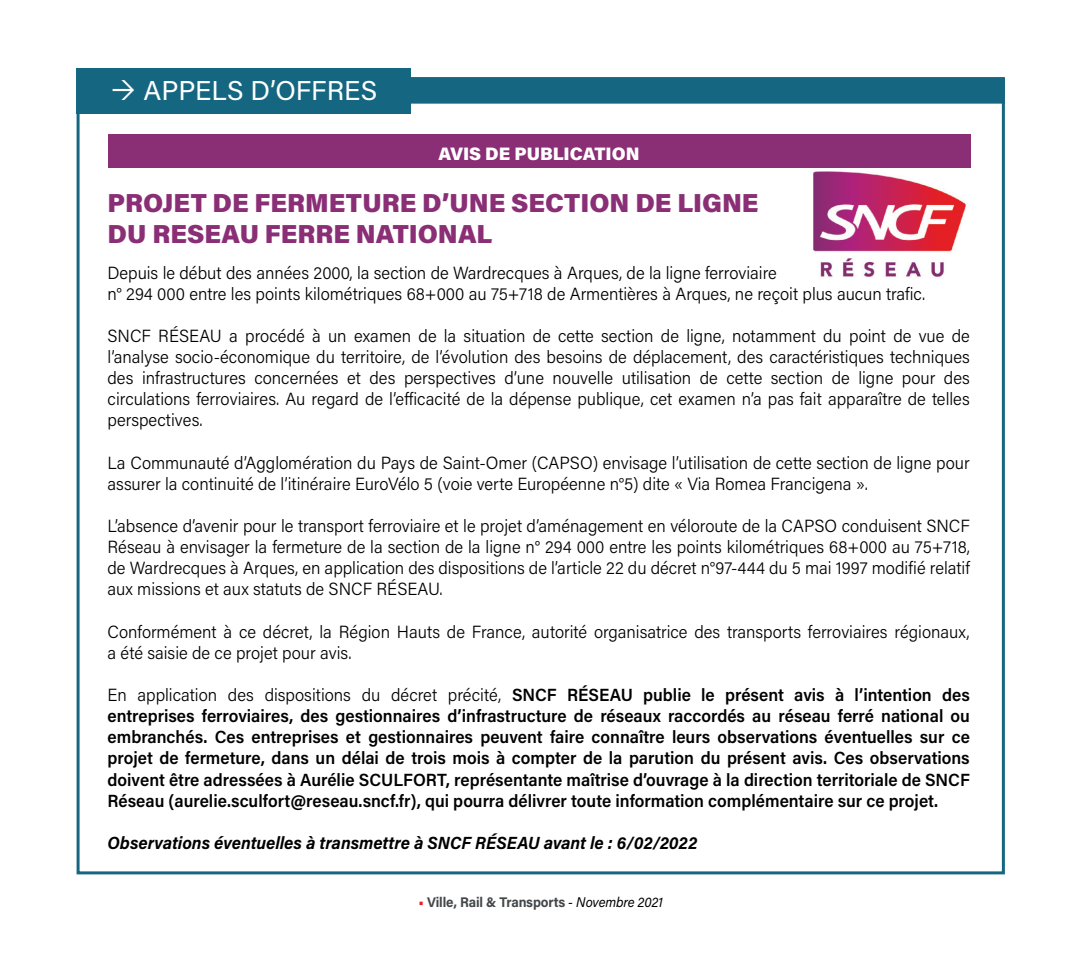
<style>
.page{position:relative;width:1089px;height:964px;background:#fff}
.page>*{position:absolute;margin:0;border:0;box-sizing:border-box;transform-origin:0 0}
.t1{font:27.2px "Acumin Pro";color:#fff}
.t2{font:900 26px "Acumin Pro";color:#8a2e75}
.t3{font:900 18px "Acumin Pro";color:#fff}
.t4{font:300 17.6px/21.2px "Acumin Pro";color:#000001;text-align:justify;scale:.96 1}
.t5{font:600 17.6px/21.2px "Acumin Pro";color:#000001;text-align:justify;scale:.96 1}
.t6{font:italic 700 17.6px "Acumin Pro";color:#000001;scale:.96 1}
.Texte_courant__VR_T{font:700 14px "Acumin Pro";letter-spacing:-.01em;color:#444749;scale:.95 1}
.s1{font-weight:300}
.s2{color:#ee1d23}
.s3{font-weight:400;font-style:italic;color:#000001}
</style>
<div class="page">
<div style="left:77px;top:77px;width:927px;height:27px;background:#156781;border:2px solid #156781"></div>
<div style="left:77px;top:68px;width:334px;height:45px;background:#156781"></div>
<div style="left:108px;top:134px;width:862px;height:34px;background:#8a2e75"></div>
<img style="left:813px;top:171px;width:153px;height:106px">
<p class="t1" style="left:143px;top:72px;width:235px">APPELS D’OFFRES</p>
<p class="t3" style="left:438px;top:140px;width:202px">AVIS DE PUBLICATION</p>
<p class="t2" style="left:107px;top:184px;width:652px">PROJET DE FERMETURE D’UNE SECTION DE LIGNE</p>
<p class="t2" style="left:107px;top:215px;width:386px">DU RESEAU FERRE NATIONAL</p>
<p class="t4" style="left:107px;top:261px;width:699px">Depuis le début des années 2000, la section de Wardrecques à Arques, de la ligne ferroviaire</p>
<p class="t4" style="left:107px;top:282px;width:853px">n° 294 000 entre les points kilométriques 68+000 au 75+718 de Armentières à Arques, ne reçoit plus aucun trafic.</p>
<p class="t4" style="left:107px;top:324px;width:899px">SNCF RÉSEAU a procédé à un examen de la situation de cette section de ligne, notamment du point de vue de l’analyse socio-économique du territoire, de l’évolution des besoins de déplacement, des caractéristiques techniques des infrastructures concernées et des perspectives d’une nouvelle utilisation de cette section de ligne pour des circulations ferroviaires. Au regard de l’efficacité de la dépense publique, cet examen n’a pas fait apparaître de telles perspectives.</p>
<p class="t4" style="left:107px;top:451px;width:899px">La Communauté d’Agglomération du Pays de Saint-Omer (CAPSO) envisage l’utilisation de cette section de ligne pour assurer la continuité de l’itinéraire EuroVélo 5 (voie verte Européenne n°5) dite « Via Romea Francigena ».</p>
<p class="t4" style="left:107px;top:514px;width:900px">L’absence d’avenir pour le transport ferroviaire et le projet d’aménagement en véloroute de la CAPSO conduisent SNCF Réseau à envisager la fermeture de la section de la ligne n° 294 000 entre les points kilométriques 68+000 au 75+718, de Wardrecques à Arques, en application des dispositions de l’article 22 du décret n°97-444 du 5 mai 1997 modifié relatif aux missions et aux statuts de SNCF RÉSEAU.</p>
<p class="t4" style="left:107px;top:620px;width:899px">Conformément à ce décret, la Région Hauts de France, autorité organisatrice des transports ferroviaires régionaux, a été saisie de ce projet pour avis.</p>
<p class="t5" style="left:107px;top:683px;width:899px"><span class="s1">En application des dispositions du décret précité,</span> SNCF RÉSEAU publie le présent avis à l’intention des entreprises ferroviaires, des gestionnaires d’infrastructure de réseaux raccordés au réseau ferré national ou embranchés. Ces entreprises et gestionnaires peuvent faire connaître leurs observations éventuelles sur ce projet de fermeture, dans un délai de trois mois à compter de la parution du présent avis. Ces observations doivent être adressées à Aurélie SCULFORT, représentante maîtrise d’ouvrage à la direction territoriale de SNCF Réseau (aurelie.sculfort@reseau.sncf.fr), qui pourra délivrer toute information complémentaire sur ce projet.</p>
<p class="t6" style="left:107px;top:830px;width:616px">Observations éventuelles à transmettre à SNCF RÉSEAU avant le : 6/02/2022</p>
<p class="Texte_courant__VR_T" style="left:418px;top:892px;width:259px"><span class="s2">•</span> Ville, Rail &amp; Transports <span class="s3">- Novembre 2021</span></p>
</div>
